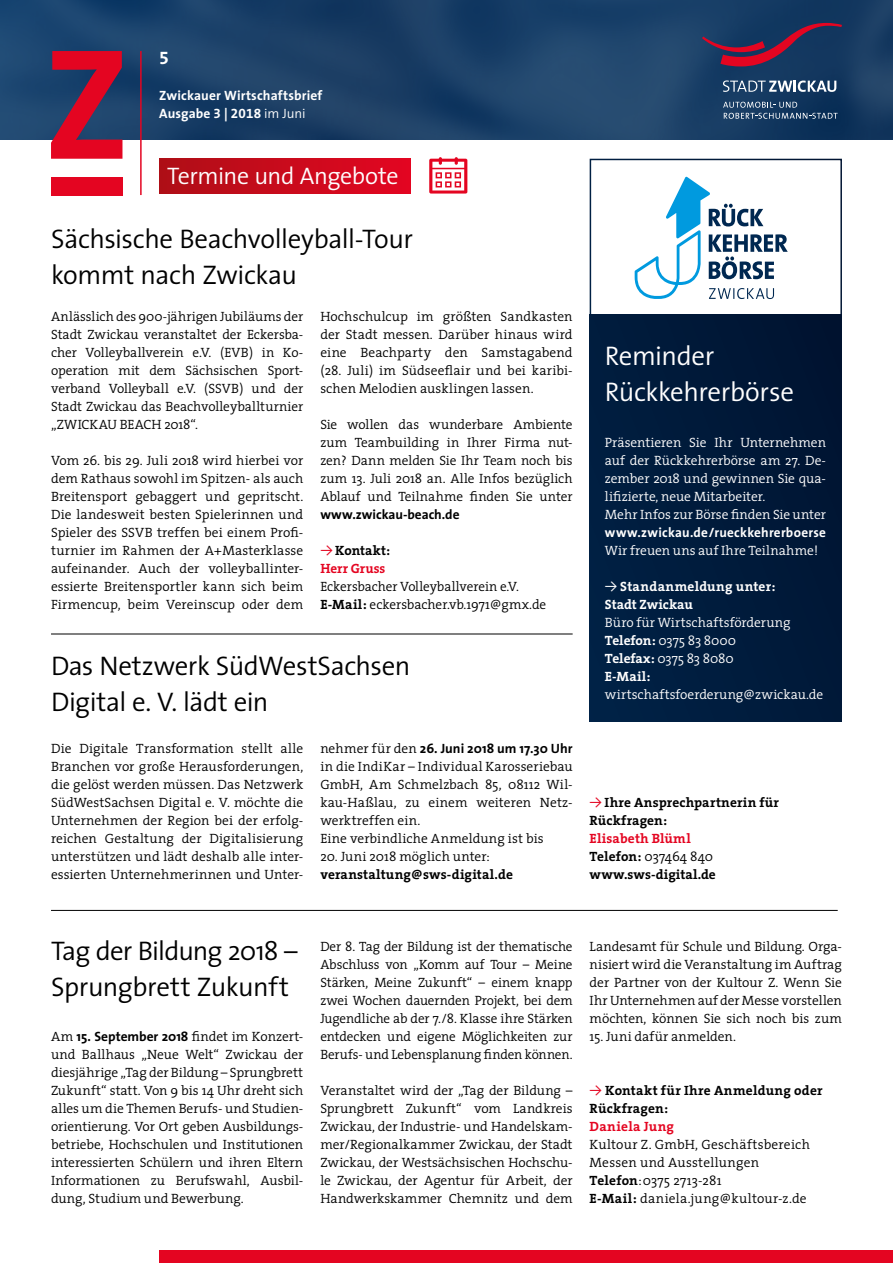
<style>
.page{position:relative;width:893px;height:1263px;background:#fff}
.page>*{position:absolute;margin:0;border:0;box-sizing:border-box;transform-origin:0 0}
.t1{font:300 27px/36px "The Sans";letter-spacing:-.02em;color:#000}
.t2{font:300 27px/36px "The Sans";letter-spacing:-.015em;color:#fff}
.t3{font:300 24px "The Sans";letter-spacing:-.02em;color:#fff}
.t4{font:18px "The Sans Bold Expert";color:#fff}
.t5{font:300 13.5px/18px "The Serif";letter-spacing:.005em;color:#000;text-align:justify}
.t6{font:300 13.5px/18px "The Serif";letter-spacing:-.005em;color:#fff}
.t7{font:700 13.5px/18px "The Serif";letter-spacing:.015em;color:#000}
.t8{font:700 13.5px/18px "The Sans";letter-spacing:.01em;color:#fff}
.t9{font:700 13.5px "The Sans";color:#000}
.t10{font:700 13.5px/18px "The Serif";letter-spacing:.015em;color:#fff}
.t11{font:700 13.5px/18px "The Serif";letter-spacing:.015em;color:#e40521}
.s1{font-family:"The Sans Bold Expert";font-weight:400}
.s2{font-weight:300}
.s3{font-family:"VW Head";font-weight:400}
.s4{color:#000}
.s5{font-weight:700}
.s6{font-family:"The Serif";font-weight:300}
.s7{font-family:"VW Head";font-weight:400;color:#e40521}
.s8{color:#e40521}
.s9{font-family:"The Sans";font-weight:700}
</style>
<div class="page">
<img style="left:0;top:0;width:893px;height:139px">
<div style="left:159px;top:159px;width:251px;height:35px;background:linear-gradient(to right,#ae0f16,#e30621)"></div>
<div style="left:159px;top:1251px;width:734px;height:12px;background:#e40521"></div>
<svg style="left:51px;top:51px;width:71px;height:108px;background:#8d2042"></svg>
<div style="left:51px;top:177px;width:71px;height:18px;background:#e40521"></div>
<svg style="left:723px;top:102px;width:115px;height:17px;background:#395879"></svg>
<svg style="left:702px;top:23px;width:140px;height:43px;background:#3c2e54"></svg>
<svg style="left:723px;top:80px;width:113px;height:12px"></svg>
<hr style="left:140px;top:51px;width:2px;height:144px;background:#e40521">
<hr style="left:51px;top:910px;width:787px;height:1px;background:#000">
<svg style="left:429px;top:157px;width:38px;height:37px"></svg>
<div style="left:590px;top:159px;width:252px;height:169px;border:2px solid #fff"></div>
<svg style="left:635px;top:177px;width:153px;height:122px"></svg>
<div style="left:590px;top:315px;width:252px;height:406px;background:#001b3c"></div>
<hr style="left:51px;top:634px;width:522px;height:1px;background:#000">
<h3 class="t4" style="left:159px;top:43px;width:11px">5</h3>
<p class="t8" style="left:159px;top:86px;width:165px">Zwickauer Wirtschaftsbrief<br>Ausgabe <span class="s1">3</span> | <span class="s1">2018</span> <span class="s2">im Juni</span></p>
<h2 class="t3" style="left:167px;top:156px;width:233px">Termine und Angebote</h2>
<h1 class="t1" style="left:51px;top:220px;width:363px">Sächsische Beachvolleyball-Tour kommt nach Zwickau</h1>
<p class="t5" style="left:51px;top:307px;width:254px">Anlässlich des 900-jährigen Jubiläums der Stadt Zwickau veranstaltet der Eckersba&shy;cher Volleyballverein e.V. (EVB) in Ko&shy;operation mit dem Sächsischen Sport&shy;verband Volleyball e.V. (SSVB) und der Stadt Zwickau das Beachvolleyballturnier „ZWICKAU BEACH 2018“.</p>
<p class="t5" style="left:51px;top:451px;width:254px">Vom 26. bis 29. Juli 2018 wird hierbei vor dem Rathaus sowohl im Spitzen- als auch Breitensport gebaggert und gepritscht.<br>Die landesweit besten Spielerinnen und Spieler des SSVB treffen bei einem Profi&shy;turnier im Rahmen der A+Masterklasse aufeinander. Auch der volleyballinter&shy;essierte Breitensportler kann sich beim Firmencup, beim Vereinscup oder dem</p>
<p class="t5" style="left:320px;top:307px;width:254px">Hochschulcup im größten Sandkasten der Stadt messen. Darüber hinaus wird eine Beachparty den Samstagabend (28. Juli) im Südseeflair und bei karibi&shy;schen Melodien ausklingen lassen.</p>
<p class="t5" style="left:320px;top:415px;width:254px">Sie wollen das wunderbare Ambiente zum Teambuilding in Ihrer Firma nut&shy;zen? Dann melden Sie Ihr Team noch bis zum 13. Juli 2018 an. Alle Infos bezüglich Ablauf und Teilnahme finden Sie unter</p>
<p class="t9" style="left:320px;top:503px;width:141px">www.zwickau-beach.de</p>
<p class="t11" style="left:320px;top:541px;width:71px"><span class="s3">→</span> <span class="s4">Kontakt:<br></span>Herr Gruss</p>
<p class="t5" style="left:320px;top:577px;width:227px">Eckersbacher Volleyballverein e.V.<br><span class="s5">E-Mail:</span> eckersbacher.vb.1971@gmx.de</p>
<h1 class="t1" style="left:51px;top:647px;width:361px">Das Netzwerk SüdWestSachsen<br>Digital e. V. lädt ein</h1>
<p class="t5" style="left:51px;top:739px;width:254px">Die Digitale Transformation stellt alle Branchen vor große Herausforderungen, die gelöst werden müssen. Das Netzwerk SüdWestSachsen Digital e. V. möchte die Unternehmen der Region bei der erfolg&shy;reichen Gestaltung der Digitalisierung unterstützen und lädt deshalb alle inter&shy;essierten Unternehmerinnen und Unter-</p>
<p class="t9" style="left:320px;top:737px;width:254px"><span class="s6">nehmer für den</span> 26. Juni 2018 um 17.30 Uhr</p>
<p class="t5" style="left:320px;top:757px;width:254px;text-align:left">in die IndiKar – Individual Karosseriebau GmbH, Am Schmelzbach 85, 08112 Wil&shy;kau-Haßlau, zu einem weiteren Netz&shy;werktreffen ein.<br>Eine verbindliche Anmeldung ist bis</p>
<p class="t5" style="left:320px;top:847px;width:171px">20. Juni 2018 möglich unter:</p>
<p class="t7" style="left:320px;top:865px;width:194px">veranstaltung@sws-digital.de</p>
<h1 class="t2" style="left:605px;top:337px;width:191px">Reminder<br>Rückkehrerbörse</h1>
<p class="t6" style="left:605px;top:433px;width:223px">Präsentieren Sie Ihr Unternehmen auf der Rückkehrerbörse am 27. De&shy;zember 2018 und gewinnen Sie qua&shy;lifizierte, neue Mitarbeiter.<br>Mehr Infos zur Börse finden Sie unter</p>
<p class="t8" style="left:605px;top:523px;width:223px">www.zwickau.de/rueckkehrerboerse</p>
<p class="t6" style="left:605px;top:541px;width:215px">Wir freuen uns auf Ihre Teilnahme!</p>
<p class="t10" style="left:605px;top:577px;width:172px"><span class="s3">→</span> Standanmeldung unter:<br>Stadt Zwickau</p>
<p class="t6" style="left:605px;top:613px;width:187px">Büro für Wirtschaftsförderung<br><span class="s5">Telefon:</span> 0375 83 8000<br><span class="s5">Telefax:</span> 0375 83 8080<br><span class="s5">E-Mail:</span></p>
<p class="t6" style="left:605px;top:685px;width:220px">wirtschaftsfoerderung@zwickau.de</p>
<p class="t7" style="left:590px;top:793px;width:191px"><span class="s7">→</span> Ihre Ansprechpartnerin für<br>Rückfragen:</p>
<p class="t7" style="left:590px;top:829px;width:128px"><span class="s8">Elisabeth Blüml<br></span>Telefon: <span class="s2">037464 840 </span>www.sws-digital.de</p>
<h1 class="t1" style="left:51px;top:931px;width:248px">Tag der Bildung 2018 –<br>Sprungbrett Zukunft</h1>
<p class="t5" style="left:51px;top:1027px;width:254px">Am <span class="s9">15. September 2018</span> findet im Konzert&shy;und Ballhaus „Neue Welt“ Zwickau der diesjährige „Tag der Bildung – Sprungbrett Zukunft“ statt. Von 9 bis 14 Uhr dreht sich alles um die Themen Berufs- und Studien&shy;orientierung. Vor Ort geben Ausbildungs&shy;betriebe, Hochschulen und Institutionen interessierten Schülern und ihren Eltern Informationen zu Berufswahl, Ausbil&shy;dung, Studium und Bewerbung.</p>
<p class="t5" style="left:320px;top:937px;width:254px">Der 8. Tag der Bildung ist der thematische Abschluss von „Komm auf Tour – Meine Stärken, Meine Zukunft“ – einem knapp zwei Wochen dauernden Projekt, bei dem Jugendliche ab der 7./8. Klasse ihre Stärken entdecken und eigene Möglichkeiten zur Berufs- und Lebensplanung finden können.</p>
<p class="t5" style="left:320px;top:1081px;width:254px">Veranstaltet wird der „Tag der Bildung – Sprungbrett Zukunft“ vom Landkreis Zwickau, der Industrie- und Handelskam&shy;mer/Regionalkammer Zwickau, der Stadt Zwickau, der Westsächsischen Hochschu&shy;le Zwickau, der Agentur für Arbeit, der Handwerkskammer Chemnitz und dem</p>
<p class="t5" style="left:590px;top:937px;width:254px">Landesamt für Schule und Bildung. Orga&shy;nisiert wird die Veranstaltung im Auftrag der Partner von der Kultour Z. Wenn Sie Ihr Unternehmen auf der Messe vorstellen möchten, können Sie sich noch bis zum</p>
<p class="t5" style="left:590px;top:1027px;width:148px">15. Juni dafür anmelden.</p>
<p class="t7" style="left:590px;top:1081px;width:234px"><span class="s7">→</span> Kontakt für Ihre Anmeldung oder<br>Rückfragen:</p>
<p class="t11" style="left:590px;top:1117px;width:86px">Daniela Jung</p>
<p class="t5" style="left:590px;top:1135px;width:222px;text-align:left">Kultour Z. GmbH, Geschäftsbereich<br>Messen und Ausstellungen<br><span class="s5">Telefon</span>:0375 2713-281<br><span class="s5">E-Mail:</span> daniela.jung@kultour-z.de</p>
</div>
